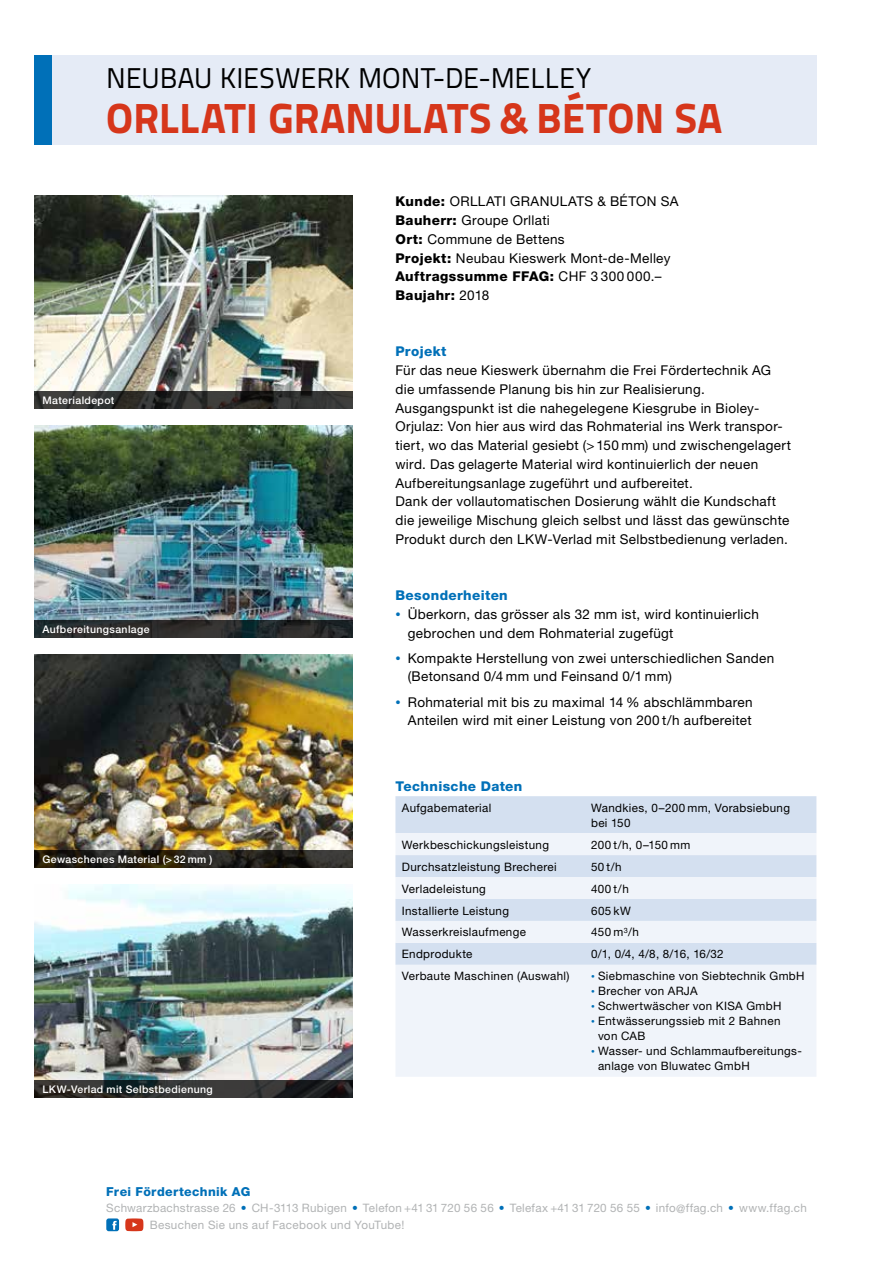
<style>
.page{position:relative;width:893px;height:1263px;background:#fff}
.page>*{position:absolute;margin:0;border:0;box-sizing:border-box;transform-origin:0 0}
.t1{font:800 42px "Titillium Text 22 L";color:#d6361b}
.t2{font:28.5px "Titillium Text 22 L";letter-spacing:-.005em;color:#000}
.t3{font:13.5px/18.8px "Helvetica Neue";letter-spacing:.025em;color:#000}
.t4{font:800 13.5px "Helvetica Neue";letter-spacing:.03em;color:#0070b8}
.t5{font:800 12.3px "Helvetica Neue";letter-spacing:.03em;color:#0070b8}
.t6{font:11.7px/15px "Helvetica Neue";letter-spacing:.03em;color:#000}
.t7{font:11.7px/16.5px "Helvetica Neue";letter-spacing:.025em;color:#b1b3b4}
.t8{font:500 10.5px "Helvetica Neue";letter-spacing:.035em;color:#fff}
.s1{font-weight:800}
.s2{font-size:10.5px;color:#0070b8}
.s3{font-size:7.5px;color:#0070b8}
.s4{color:#0070b8}
</style>
<div class="page">
<div style="left:34px;top:55px;width:782px;height:90px;background:#dfe7f4"></div>
<div style="left:34px;top:55px;width:17px;height:90px;background:#0070b8"></div>
<svg style="left:106px;top:1218px;width:13px;height:13px"></svg>
<svg style="left:125px;top:1218px;width:18px;height:13px"></svg>
<img style="left:34px;top:655px;width:319px;height:195px">
<img style="left:34px;top:884px;width:319px;height:196px">
<img style="left:34px;top:425px;width:319px;height:196px">
<img style="left:34px;top:196px;width:319px;height:195px">
<div style="left:395px;top:796px;width:421px;height:37px;background:#d4e0f0"></div>
<svg style="left:395px;top:833px;width:421px;height:244px;fill:#f0f4fa"></svg>
<svg style="left:34px;top:391px;width:319px;height:17px;background:#2f2f2e"></svg>
<svg style="left:34px;top:621px;width:319px;height:17px;background:#282b2b"></svg>
<svg style="left:34px;top:850px;width:319px;height:17px;background:#26221a"></svg>
<svg style="left:34px;top:1080px;width:319px;height:17px;background:#2b2c2b"></svg>
<h2 class="t2" style="left:106px;top:57px;width:487px">NEUBAU KIESWERK MONT-DE-MELLEY</h2>
<h1 class="t1" style="left:106px;top:86px;width:618px">ORLLATI GRANULATS &amp; BÉTON SA</h1>
<p class="t8" style="left:43px;top:394px;width:73px">Materialdepot</p>
<p class="t8" style="left:43px;top:623px;width:108px">Aufbereitungsanlage</p>
<p class="t8" style="left:43px;top:853px;width:172px">Gewaschenes Material (&gt; 32 mm )</p>
<p class="t8" style="left:43px;top:1082px;width:172px">LKW-Verlad mit Selbstbedienung</p>
<p class="t3" style="left:395px;top:192px;width:285px"><span class="s1">Kunde:</span> ORLLATI GRANULATS &amp; BÉTON SA<br><span class="s1">Bauherr:</span> Groupe Orllati<br><span class="s1">Ort:</span> Commune de Bettens<br><span class="s1">Projekt:</span> Neubau Kieswerk Mont-de-Melley<br><span class="s1">Auftragssumme FFAG:</span> CHF 3 300 000.–<br><span class="s1">Baujahr:</span> 2018</p>
<p class="t4" style="left:395px;top:343px;width:53px">Projekt</p>
<p class="t3" style="left:395px;top:361px;width:397px">Für das neue Kieswerk übernahm die Frei Fördertechnik AG die umfassende Planung bis hin zur Realisierung.<br>Ausgangspunkt ist die nahegelegene Kiesgrube in Bioley-Orjulaz: Von hier aus wird das Rohmaterial ins Werk transpor&shy;tiert, wo das Material gesiebt (&gt; 150 mm) und zwischengelagert wird. Das gelagerte Material wird kontinuierlich der neuen Aufbereitungsanlage zugeführt und aufbereitet.<br>Dank der vollautomatischen Dosierung wählt die Kundschaft die jeweilige Mischung gleich selbst und lässt das gewünschte Produkt durch den LKW-Verlad mit Selbstbedienung verladen.</p>
<p class="t4" style="left:395px;top:587px;width:114px">Besonderheiten</p>
<p class="t3" style="left:408px;top:604px;width:353px;text-indent:-12px"><span class="s2">•</span> Überkorn, das grösser als 32 mm ist, wird kontinuierlich gebrochen und dem Rohmaterial zugefügt</p>
<p class="t3" style="left:408px;top:648px;width:368px;text-indent:-12px"><span class="s2">•</span> Kompakte Herstellung von zwei unterschiedlichen Sanden (Betonsand 0/4 mm und Feinsand 0/1 mm)</p>
<p class="t3" style="left:395px;top:692px;width:359px;text-align:right"><span class="s2">•</span> Rohmaterial mit bis zu maximal 14 % abschlämmbaren<br>Anteilen wird mit einer Leistung von 200 t/h aufbereitet</p>
<p class="t4" style="left:395px;top:778px;width:128px">Technische Daten</p>
<p class="t6" style="left:402px;top:800px;width:91px">Aufgabematerial</p>
<p class="t6" style="left:591px;top:800px;width:200px">Wandkies, 0–200 mm, Vorabsiebung bei 150</p>
<p class="t6" style="left:402px;top:837px;width:149px">Werkbeschickungsleistung</p>
<p class="t6" style="left:591px;top:837px;width:101px">200 t/h, 0–150 mm</p>
<p class="t6" style="left:402px;top:859px;width:156px">Durchsatzleistung Brecherei</p>
<p class="t6" style="left:591px;top:859px;width:32px">50 t/h</p>
<p class="t6" style="left:402px;top:881px;width:86px">Verladeleistung</p>
<p class="t6" style="left:591px;top:881px;width:39px">400 t/h</p>
<p class="t6" style="left:402px;top:903px;width:109px">Installierte Leistung</p>
<p class="t6" style="left:591px;top:903px;width:41px">605 kW</p>
<p class="t6" style="left:402px;top:925px;width:126px">Wasserkreislaufmenge</p>
<p class="t6" style="left:591px;top:925px;width:49px">450 m<sup>3</sup>/h</p>
<p class="t6" style="left:402px;top:946px;width:72px">Endprodukte</p>
<p class="t6" style="left:591px;top:946px;width:134px">0/1, 0/4, 4/8, 8/16, 16/32</p>
<p class="t6" style="left:402px;top:968px;width:169px">Verbaute Maschinen (Auswahl)</p>
<p class="t6" style="left:591px;top:968px;width:215px"><span class="s3">•</span> Siebmaschine von Siebtechnik GmbH</p>
<p class="t6" style="left:591px;top:983px;width:108px"><span class="s3">•</span> Brecher von ARJA</p>
<p class="t6" style="left:591px;top:998px;width:192px"><span class="s3">•</span> Schwertwäscher von KISA GmbH</p>
<p class="t6" style="left:598px;top:1013px;width:184px;text-indent:-7px"><span class="s3">•</span> Entwässerungssieb mit 2 Bahnen von CAB</p>
<p class="t6" style="left:598px;top:1043px;width:204px;text-indent:-7px"><span class="s3">•</span> Wasser- und Schlammaufbereitungs&shy;anlage von Bluwatec GmbH</p>
<p class="t5" style="left:106px;top:1184px;width:146px">Frei Fördertechnik AG</p>
<p class="t7" style="left:150px;top:1200px;width:659px;text-indent:-43px">Schwarzbachstrasse 26 <span class="s4">•</span> CH-3113 Rubigen <span class="s4">•</span> Telefon +41 31 720 56 56 <span class="s4">•</span> Telefax +41 31 720 56 55 <span class="s4">•</span> info@ffag.ch <span class="s4">•</span> www.ffag.ch<br>Besuchen Sie uns auf Facebook und YouTube!</p>
</div>
